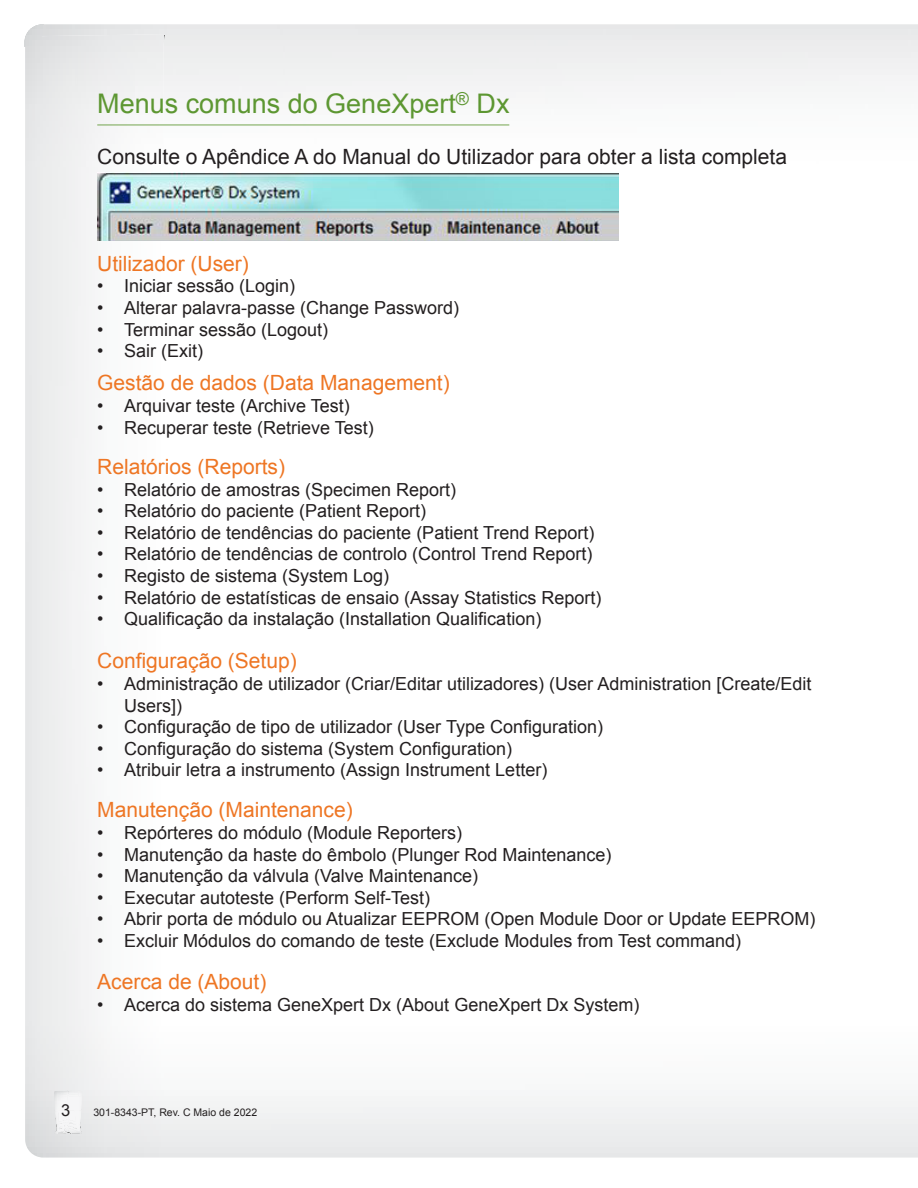
<style>
.page{position:relative;width:918px;height:1188px;background:#fff}
.page>*{position:absolute;margin:0;border:0;box-sizing:border-box;transform-origin:0 0}
.t1{font:27px "Arial";color:#5d9732}
.t2{font:21px "Arial";color:#ee7624}
.t3{font:21px "Arial";color:#231f20}
.t4{font:18px/21.6px "Arial";color:#231f20}
.t5{font:16.5px "Arial";color:#231f20}
.t6{font:10.5px "Arial";color:#231f20}
</style>
<div class="page">
<img style="left:24px;top:25px;width:14px;height:22px">
<hr style="left:97px;top:125px;width:412px;height:1px;background:#5d9732">
<img style="left:97px;top:173px;width:522px;height:67px">
<svg style="left:55px;top:1109px;width:27px;height:25px"></svg>
<svg style="left:58px;top:1091px;width:10px;height:5px"></svg>
<img style="left:68px;top:1091px;width:14px;height:5px">
<h1 class="t1" style="left:97px;top:93px;width:414px">Menus comuns do GeneXpert<sup>®</sup> Dx</h1>
<p class="t3" style="left:97px;top:148px;width:691px">Consulte o Apêndice A do Manual do Utilizador para obter a lista completa</p>
<p class="t2" style="left:97px;top:256px;width:153px">Utilizador (User)</p>
<p class="t4" style="left:97px;top:277px;width:200px">• Iniciar sessão (Login)</p>
<p class="t4" style="left:97px;top:299px;width:364px">• Alterar palavra-passe (Change Password)</p>
<p class="t4" style="left:97px;top:320px;width:233px">• Terminar sessão (Logout)</p>
<p class="t4" style="left:97px;top:342px;width:108px">• Sair (Exit)</p>
<p class="t2" style="left:97px;top:375px;width:354px">Gestão de dados (Data Management)</p>
<p class="t4" style="left:97px;top:397px;width:254px">• Arquivar teste (Archive Test)</p>
<p class="t4" style="left:97px;top:418px;width:278px">• Recuperar teste (Retrieve Test)</p>
<p class="t2" style="left:97px;top:453px;width:189px">Relatórios (Reports)</p>
<p class="t4" style="left:97px;top:480px;width:361px">• Relatório de amostras (Specimen Report)</p>
<p class="t4" style="left:97px;top:502px;width:331px">• Relatório do paciente (Patient Report)</p>
<p class="t4" style="left:97px;top:523px;width:499px">• Relatório de tendências do paciente (Patient Trend Report)</p>
<p class="t4" style="left:97px;top:545px;width:497px">• Relatório de tendências de controlo (Control Trend Report)</p>
<p class="t4" style="left:97px;top:567px;width:294px">• Registo de sistema (System Log)</p>
<p class="t4" style="left:97px;top:588px;width:506px">• Relatório de estatísticas de ensaio (Assay Statistics Report)</p>
<p class="t4" style="left:97px;top:610px;width:446px">• Qualificação da instalação (Installation Qualification)</p>
<p class="t2" style="left:97px;top:647px;width:201px">Configuração (Setup)</p>
<p class="t4" style="left:124px;top:675px;width:689px;text-indent:-27px">• Administração de utilizador (Criar/Editar utilizadores) (User Administration [Create/Edit<br>Users])</p>
<p class="t4" style="left:97px;top:718px;width:507px">• Configuração de tipo de utilizador (User Type Configuration)</p>
<p class="t4" style="left:97px;top:739px;width:417px">• Configuração do sistema (System Configuration)</p>
<p class="t4" style="left:97px;top:761px;width:452px">• Atribuir letra a instrumento (Assign Instrument Letter)</p>
<p class="t2" style="left:97px;top:802px;width:257px">Manutenção (Maintenance)</p>
<p class="t4" style="left:97px;top:824px;width:367px">• Repórteres do módulo (Module Reporters)</p>
<p class="t4" style="left:97px;top:845px;width:516px">• Manutenção da haste do êmbolo (Plunger Rod Maintenance)</p>
<p class="t4" style="left:97px;top:867px;width:382px">• Manutenção da válvula (Valve Maintenance)</p>
<p class="t4" style="left:97px;top:888px;width:335px">• Executar autoteste (Perform Self-Test)</p>
<p class="t4" style="left:97px;top:910px;width:720px">• Abrir porta de módulo ou Atualizar EEPROM (Open Module Door or Update EEPROM)</p>
<p class="t4" style="left:97px;top:932px;width:645px">• Excluir Módulos do comando de teste (Exclude Modules from Test command)</p>
<p class="t2" style="left:97px;top:974px;width:171px">Acerca de (About)</p>
<p class="t4" style="left:97px;top:995px;width:544px">• Acerca do sistema GeneXpert Dx (About GeneXpert Dx System)</p>
<p class="t5" style="left:61px;top:1104px;width:11px">3</p>
<p class="t6" style="left:93px;top:1108px;width:165px">301-8343-PT, Rev. C Maio de 2022</p>
</div>
